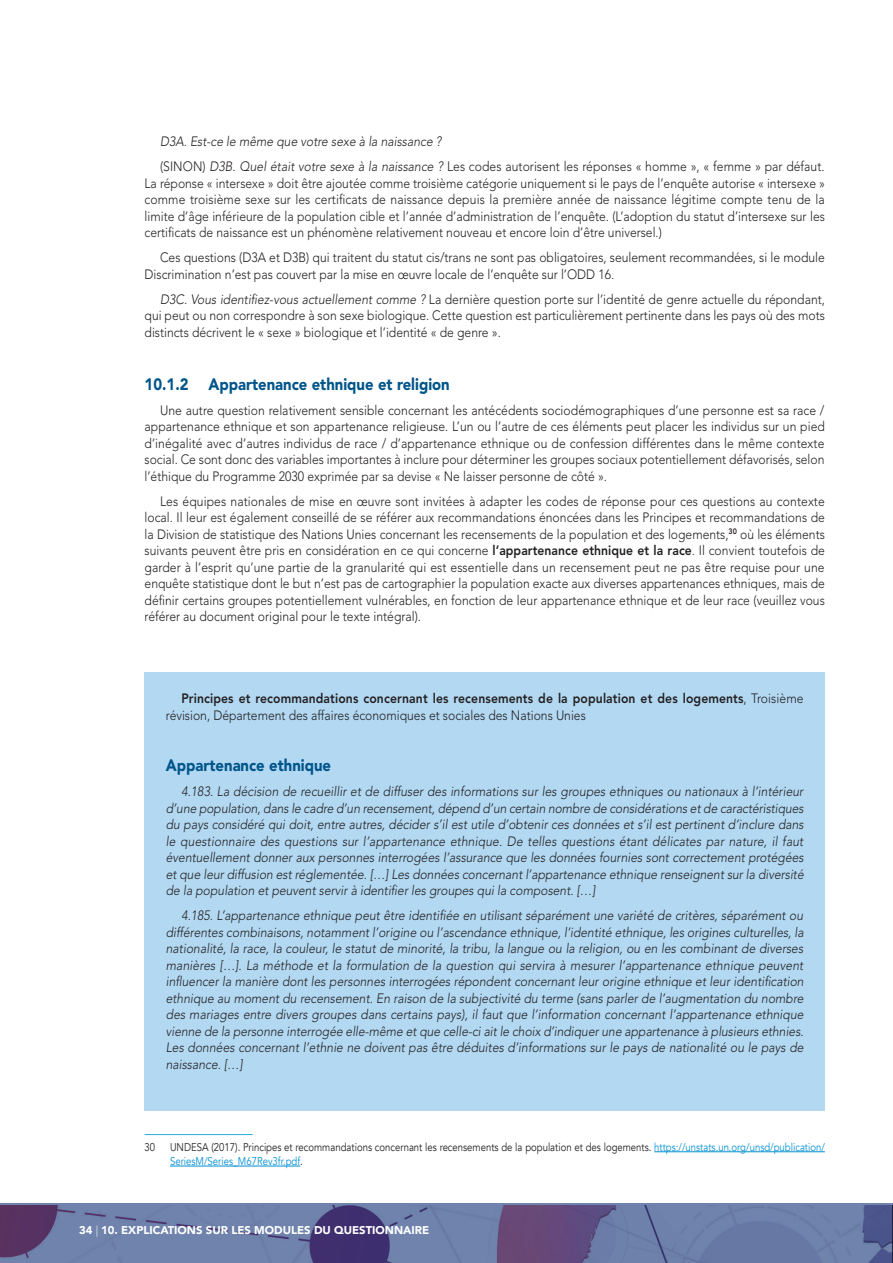
<style>
.page{position:relative;width:893px;height:1263px;background:#fff}
.page>*{position:absolute;margin:0;border:0;box-sizing:border-box;transform-origin:0 0}
.Head_3{font:900 16.5px "Avenir LT Std";color:#01558a;scale:.9 1}
._07_body{font:300 13.5px/16.5px "Avenir LT Std";color:#231f20;text-align:justify;scale:.9 1}
._07_body-2{font:italic 300 13.5px/16.5px "Avenir LT Std";color:#231f20;text-align:justify;scale:.9 1}
._07_body-3{font:800 13.5px/16.5px "Avenir LT Std";letter-spacing:.01em;color:#231f20;scale:.9 1}
.Footnotes{font:11.25px/14.2px "Avenir";color:#231f20;scale:.85 1}
.t1{font:900 11.25px "Avenir";color:#fff}
.s1{font-style:italic}
.s2{font-weight:800}
.s3{font-weight:300}
.s4{color:#028fd4}
</style>
<div class="page">
<svg style="left:0;top:1203px;width:893px;height:60px;background:#666f9b"></svg>
<hr style="left:145px;top:1134px;width:108px;height:1px;background:#29abe2">
<hr style="left:654px;top:1151px;width:171px;height:1px;background:#028fd4">
<hr style="left:170px;top:1166px;width:130px;height:1px;background:#028fd4">
<div style="left:145px;top:672px;width:680px;height:438px;background:#b2d8f2"></div>
<p class="_07_body-2" style="left:160px;top:134px;width:314px">D3A. Est-ce le même que votre sexe à la naissance ?</p>
<p class="_07_body" style="left:145px;top:158px;width:757px;text-indent:16px">(SINON) <span class="s1">D3B</span>. <span class="s1">Quel était votre sexe à la naissance ?</span> Les codes autorisent les réponses « homme », « femme » par défaut.<br>La réponse « intersexe » doit être ajoutée comme troisième catégorie uniquement si le pays de l’enquête autorise « intersexe » comme troisième sexe sur les certificats de naissance depuis la première année de naissance légitime compte tenu de la limite d’âge inférieure de la population cible et l’année d’administration de l’enquête. (L’adoption du statut d’intersexe sur les certificats de naissance est un phénomène relativement nouveau et encore loin d’être universel.)</p>
<p class="_07_body" style="left:145px;top:249px;width:757px;text-indent:16px">Ces questions (D3A et D3B) qui traitent du statut cis/trans ne sont pas obligatoires, seulement recommandées, si le module<br>Discrimination n’est pas couvert par la mise en œuvre locale de l’enquête sur l’ODD 16.</p>
<p class="_07_body" style="left:145px;top:291px;width:758px;text-indent:16px"><span class="s1">D3C. Vous identifiez-vous actuellement comme ?</span> La dernière question porte sur l’identité de genre actuelle du répondant, qui peut ou non correspondre à son sexe biologique. Cette question est particulièrement pertinente dans les pays où des mots distincts décrivent le « sexe » biologique et l’identité « de genre ».</p>
<p class="Head_3" style="left:145px;top:374px;width:341px">10.1.2 Appartenance ethnique et religion</p>
<p class="_07_body" style="left:145px;top:402px;width:757px;text-indent:16px">Une autre question relativement sensible concernant les antécédents sociodémographiques d’une personne est sa race / appartenance ethnique et son appartenance religieuse. L’un ou l’autre de ces éléments peut placer les individus sur un pied d’inégalité avec d’autres individus de race / d’appartenance ethnique ou de confession différentes dans le même contexte social. Ce sont donc des variables importantes à inclure pour déterminer les groupes sociaux potentiellement défavorisés, selon l’éthique du Programme 2030 exprimée par sa devise « Ne laisser personne de côté ».</p>
<p class="_07_body" style="left:145px;top:493px;width:757px;text-indent:16px">Les équipes nationales de mise en œuvre sont invitées à adapter les codes de réponse pour ces questions au contexte local. Il leur est également conseillé de se référer aux recommandations énoncées dans les Principes et recommandations de la Division de statistique des Nations Unies concernant les recensements de la population et des logements,<sup>30</sup> où les éléments suivants peuvent être pris en considération en ce qui concerne <span class="s2">l’appartenance ethnique et la race</span>. Il convient toutefois de garder à l’esprit qu’une partie de la granularité qui est essentielle dans un recensement peut ne pas être requise pour une enquête statistique dont le but n’est pas de cartographier la population exacte aux diverses appartenances ethniques, mais de définir certains groupes potentiellement vulnérables, en fonction de leur appartenance ethnique et de leur race (veuillez vous référer au document original pour le texte intégral).</p>
<p class="_07_body-3" style="left:166px;top:690px;width:710px;text-indent:16px">Principes et recommandations concernant les recensements de la population et des logements<span class="s3">, Troisième révision, Département des affaires économiques et sociales des Nations Unies</span></p>
<p class="Head_3" style="left:166px;top:756px;width:185px">Appartenance ethnique</p>
<p class="_07_body-2" style="left:166px;top:784px;width:710px;text-indent:16px">4.183. La décision de recueillir et de diffuser des informations sur les groupes ethniques ou nationaux à l’intérieur d’une population, dans le cadre d’un recensement, dépend d’un certain nombre de considérations et de caractéristiques du pays considéré qui doit, entre autres, décider s’il est utile d’obtenir ces données et s’il est pertinent d’inclure dans le questionnaire des questions sur l’appartenance ethnique. De telles questions étant délicates par nature, il faut éventuellement donner aux personnes interrogées l’assurance que les données fournies sont correctement protégées et que leur diffusion est réglementée. […] Les données concernant l’appartenance ethnique renseignent sur la diversité de la population et peuvent servir à identifier les groupes qui la composent. […]</p>
<p class="_07_body-2" style="left:166px;top:908px;width:710px;text-indent:16px">4.185. L’appartenance ethnique peut être identifiée en utilisant séparément une variété de critères, séparément ou différentes combinaisons, notamment l’origine ou l’ascendance ethnique, l’identité ethnique, les origines culturelles, la nationalité, la race, la couleur, le statut de minorité, la tribu, la langue ou la religion, ou en les combinant de diverses manières […]. La méthode et la formulation de la question qui servira à mesurer l’appartenance ethnique peuvent influencer la manière dont les personnes interrogées répondent concernant leur origine ethnique et leur identification ethnique au moment du recensement. En raison de la subjectivité du terme (sans parler de l’augmentation du nombre des mariages entre divers groupes dans certains pays), il faut que l’information concernant l’appartenance ethnique vienne de la personne interrogée elle-même et que celle-ci ait le choix d’indiquer une appartenance à plusieurs ethnies.<br>Les données concernant l’ethnie ne doivent pas être déduites d’informations sur le pays de nationalité ou le pays de naissance. […]</p>
<p class="Footnotes" style="left:145px;top:1140px;width:14px">30</p>
<p class="Footnotes" style="left:170px;top:1140px;width:772px">UNDESA (2017). Principes et recommandations concernant les recensements de la population et des logements. <span class="s4">https://unstats.un.org/unsd/publication/<br>SeriesM/Series_M67Rev3fr.pdf</span>.</p>
<p class="t1" style="left:79px;top:1220px;width:108px">34 <span class="s3">|</span> 10. EXPLICATIONS</p>
<p class="t1" style="left:206px;top:1220px;width:9px">SUR</p>
<p class="t1" style="left:231px;top:1220px;width:8px">LES</p>
<p class="t1" style="left:254px;top:1220px;width:20px">MODULES</p>
<p class="t1" style="left:314px;top:1220px;width:29px">DU QUEST</p>
<p class="t1" style="left:372px;top:1220px;width:14px">IONN</p>
<p class="t1" style="left:403px;top:1220px;width:20px">AIRE</p>
</div>
